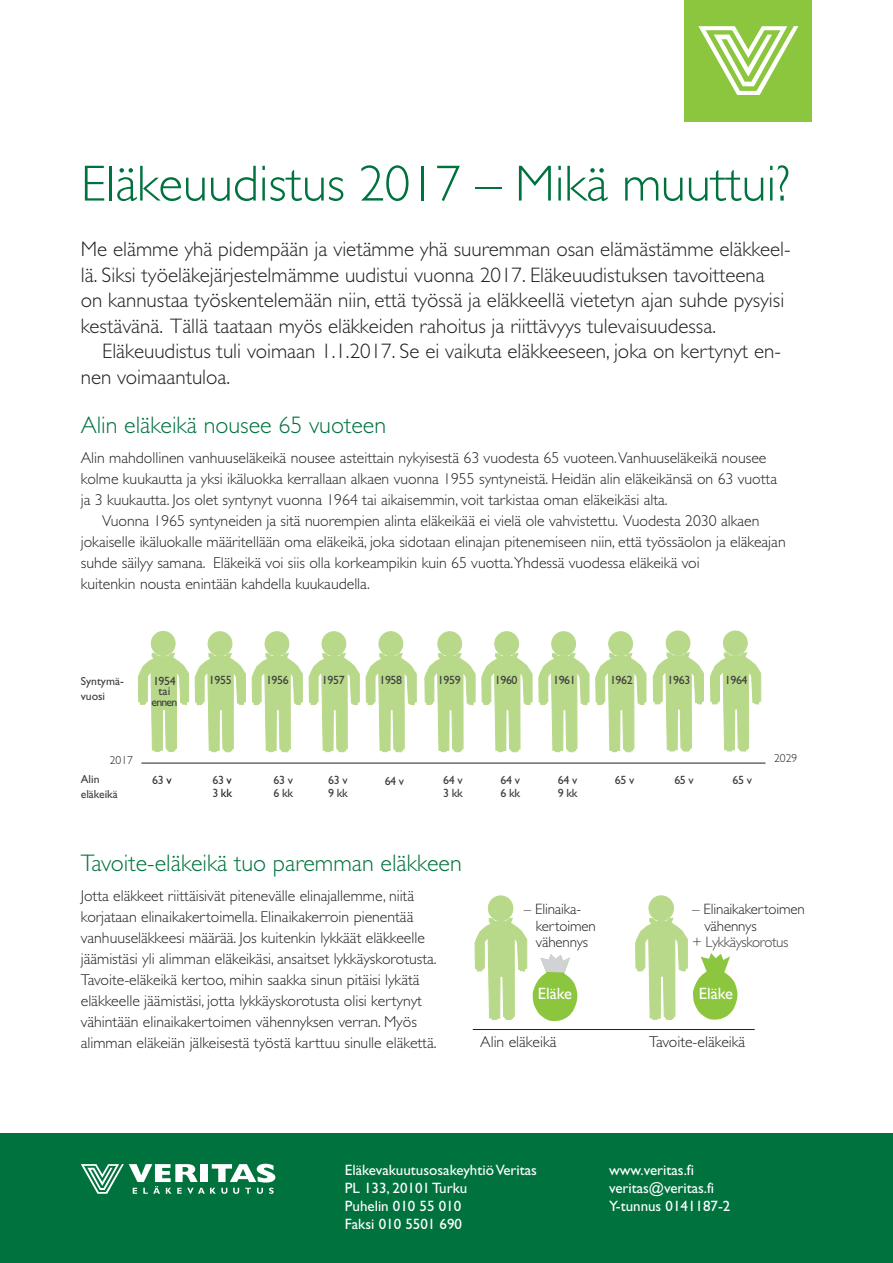
<style>
.page{position:relative;width:893px;height:1263px;background:#fff}
.page>*{position:absolute;margin:0;border:0;box-sizing:border-box;transform-origin:0 0}
.Paaotsikko{font:300 51px "Gill Sans";color:#00723e}
.Alaotsikko{font:300 24px "Gill Sans";color:#00723e}
.Leipis{font:300 21px/25.5px "Gill Sans";color:#231f20}
.Leipis__sis{font:300 21px/25.5px "Gill Sans";color:#231f20}
.Leipis-2{font:16.5px "Gill Sans";color:#fff}
.Leipis-3{font:300 15.75px/21px "Gill Sans";color:#231f20}
.Leipis__sis-2{font:300 15.75px/21px "Gill Sans";color:#231f20}
.osoitetiedot{font:15px "Gill Sans";color:#fff}
.Leipis-4{font:300 15px/16.5px "Gill Sans";letter-spacing:-.01em;color:#231f20}
.Leipis-5{font:300 15px "Gill Sans";letter-spacing:-.03em;color:#3e3e3f}
.Leipis-6{font:12px "Gill Sans";letter-spacing:-.03em;color:#3e3e3f}
.Leipis-7{font:12px "Gill Sans";color:#231f20}
.Leipis-8{font:11.85px "Gill Sans";letter-spacing:-.07em;color:#3e3e3f}
.Leipis-9{font:11.7px "Gill Sans";color:#3e3e3f}
.Leipis-10{font:300 11.7px "Gill Sans";color:#231f20}
.s1{color:#231f20}
.s2{color:#3e3e3f}
</style>
<div class="page">
<div style="left:0;top:1133px;width:893px;height:130px;background:#00723e"></div>
<svg style="left:81px;top:1164px;width:194px;height:30px"></svg>
<div style="left:685px;top:0;width:127px;height:121px;background:#8bc63e"></div>
<svg style="left:698px;top:26px;width:100px;height:69px"></svg>
<div style="left:208px;top:632px;width:24px;height:24px;background:#b8d989;border-radius:50%"></div>
<div style="left:208px;top:631px;width:24px;height:25px;border:1px solid #b8d989;border-radius:50%"></div>
<svg style="left:195px;top:653px;width:51px;height:99px"></svg>
<div style="left:265px;top:632px;width:24px;height:24px;background:#b8d989;border-radius:50%"></div>
<div style="left:265px;top:631px;width:24px;height:25px;border:1px solid #b8d989;border-radius:50%"></div>
<svg style="left:252px;top:653px;width:51px;height:99px"></svg>
<div style="left:322px;top:632px;width:24px;height:24px;background:#b8d989;border-radius:50%"></div>
<div style="left:322px;top:631px;width:24px;height:25px;border:1px solid #b8d989;border-radius:50%"></div>
<svg style="left:309px;top:653px;width:51px;height:99px"></svg>
<div style="left:379px;top:632px;width:24px;height:24px;background:#b8d989;border-radius:50%"></div>
<div style="left:379px;top:631px;width:24px;height:25px;border:1px solid #b8d989;border-radius:50%"></div>
<svg style="left:366px;top:653px;width:51px;height:99px"></svg>
<div style="left:438px;top:632px;width:24px;height:24px;background:#b8d989;border-radius:50%"></div>
<div style="left:438px;top:631px;width:24px;height:25px;border:1px solid #b8d989;border-radius:50%"></div>
<svg style="left:425px;top:653px;width:50px;height:99px"></svg>
<div style="left:495px;top:632px;width:24px;height:24px;background:#b8d989;border-radius:50%"></div>
<div style="left:495px;top:631px;width:24px;height:25px;border:1px solid #b8d989;border-radius:50%"></div>
<svg style="left:482px;top:653px;width:50px;height:99px"></svg>
<div style="left:552px;top:632px;width:24px;height:24px;background:#b8d989;border-radius:50%"></div>
<div style="left:552px;top:631px;width:24px;height:25px;border:1px solid #b8d989;border-radius:50%"></div>
<svg style="left:538px;top:653px;width:51px;height:99px"></svg>
<div style="left:609px;top:632px;width:23px;height:24px;background:#b8d989;border-radius:50%"></div>
<div style="left:608px;top:631px;width:25px;height:25px;border:1px solid #b8d989;border-radius:50%"></div>
<svg style="left:595px;top:653px;width:51px;height:99px"></svg>
<hr style="left:141px;top:763px;width:624px;height:1px;background:#231f20">
<div style="left:666px;top:631px;width:24px;height:24px;background:#b8d989;border-radius:50%"></div>
<div style="left:666px;top:631px;width:24px;height:24px;border:1px solid #b8d989;border-radius:50%"></div>
<svg style="left:653px;top:652px;width:51px;height:99px"></svg>
<div style="left:723px;top:631px;width:24px;height:24px;background:#b8d989;border-radius:50%"></div>
<div style="left:723px;top:631px;width:24px;height:24px;border:1px solid #b8d989;border-radius:50%"></div>
<svg style="left:710px;top:652px;width:51px;height:99px"></svg>
<div style="left:151px;top:631px;width:24px;height:24px;background:#b8d989;border-radius:50%"></div>
<div style="left:151px;top:631px;width:24px;height:25px;border:1px solid #b8d989;border-radius:50%"></div>
<svg style="left:138px;top:653px;width:51px;height:99px"></svg>
<hr style="left:473px;top:1029px;width:282px;height:1px;background:#231f20">
<div style="left:488px;top:896px;width:25px;height:25px;background:#b8d989;border-radius:50%"></div>
<div style="left:488px;top:896px;width:25px;height:25px;border:1px solid #b8d989;border-radius:50%"></div>
<svg style="left:475px;top:918px;width:103px;height:103px"></svg>
<div style="left:649px;top:896px;width:24px;height:25px;background:#b8d989;border-radius:50%"></div>
<div style="left:649px;top:896px;width:25px;height:25px;border:1px solid #b8d989;border-radius:50%"></div>
<svg style="left:635px;top:918px;width:103px;height:102px"></svg>
<p class="Paaotsikko" style="left:81px;top:155px;width:711px">Eläkeuudistus 2017 – Mikä muuttui?</p>
<p class="Leipis" style="left:81px;top:236px;width:711px">Me elämme yhä pidempään ja vietämme yhä suuremman osan elämästämme eläkkeel&shy;lä. Siksi työeläkejärjestelmämme uudistui vuonna 2017. Eläkeuudistuksen tavoitteena on kannustaa työskentelemään niin, että työssä ja eläkkeellä vietetyn ajan suhde pysyisi kestävänä. Tällä taataan myös eläkkeiden rahoitus ja riittävyys tulevaisuudessa.</p>
<p class="Leipis__sis" style="left:81px;top:338px;width:702px;text-indent:21px">Eläkeuudistus tuli voimaan 1.1.2017. Se ei vaikuta eläkkeeseen, joka on kertynyt en&shy;nen voimaantuloa.</p>
<p class="Alaotsikko" style="left:81px;top:412px;width:307px">Alin eläkeikä nousee 65 vuoteen</p>
<p class="Leipis-3" style="left:81px;top:447px;width:698px">Alin mahdollinen vanhuuseläkeikä nousee asteittain nykyisestä 63 vuodesta 65 vuoteen.Vanhuuseläkeikä nousee kolme kuukautta ja yksi ikäluokka kerrallaan alkaen vuonna 1955 syntyneistä. Heidän alin eläkeikänsä on 63 vuotta ja 3 kuukautta. Jos olet syntynyt vuonna 1964 tai aikaisemmin, voit tarkistaa oman eläkeikäsi alta.</p>
<p class="Leipis__sis-2" style="left:81px;top:510px;width:706px;text-indent:21px">Vuonna 1965 syntyneiden ja sitä nuorempien alinta eläkeikää ei vielä ole vahvistettu. Vuodesta 2030 alkaen jokaiselle ikäluokalle määritellään oma eläkeikä, joka sidotaan elinajan pitenemiseen niin, että työssäolon ja eläkeajan suhde säilyy samana. Eläkeikä voi siis olla korkeampikin kuin 65 vuotta.Yhdessä vuodessa eläkeikä voi<br>kuitenkin nousta enintään kahdella kuukaudella.</p>
<p class="Leipis-9" style="left:81px;top:674px;width:44px">Syntymä-</p>
<p class="Leipis-9" style="left:81px;top:689px;width:26px">vuosi</p>
<p class="Leipis-6" style="left:153px;top:673px;width:24px">1954</p>
<p class="Leipis-6" style="left:158px;top:684px;width:13px">tai</p>
<p class="Leipis-8" style="left:152px;top:695px;width:27px">ennen</p>
<p class="Leipis-6" style="left:209px;top:673px;width:24px">1955</p>
<p class="Leipis-6" style="left:266px;top:673px;width:24px">1956</p>
<p class="Leipis-6" style="left:322px;top:673px;width:24px">1957</p>
<p class="Leipis-6" style="left:379px;top:673px;width:24px">1958</p>
<p class="Leipis-6" style="left:438px;top:673px;width:24px">1959</p>
<p class="Leipis-6" style="left:495px;top:673px;width:24px">1960</p>
<p class="Leipis-6" style="left:553px;top:673px;width:24px">1961</p>
<p class="Leipis-6" style="left:610px;top:673px;width:24px">1962</p>
<p class="Leipis-6" style="left:667px;top:673px;width:24px">1963</p>
<p class="Leipis-6" style="left:725px;top:673px;width:24px">1964</p>
<p class="Leipis-10" style="left:110px;top:753px;width:25px">2017</p>
<p class="Leipis-10" style="left:774px;top:752px;width:25px">2029</p>
<p class="Leipis-6" style="left:274px;top:773px;width:21px">63 v</p>
<p class="Leipis-6" style="left:274px;top:786px;width:21px">6 kk</p>
<p class="Leipis-9" style="left:81px;top:772px;width:20px">Alin</p>
<p class="Leipis-9" style="left:81px;top:787px;width:39px">eläkeikä</p>
<p class="Leipis-6" style="left:674px;top:773px;width:21px">65 v</p>
<p class="Leipis-6" style="left:732px;top:773px;width:21px">65 v</p>
<p class="Leipis-6" style="left:152px;top:773px;width:21px">63 <span class="s1">v</span></p>
<p class="Leipis-6" style="left:212px;top:773px;width:21px">63 <span class="s1">v</span></p>
<p class="Leipis-7" style="left:212px;top:786px;width:21px"><span class="s2">3</span> kk</p>
<p class="Leipis-6" style="left:328px;top:773px;width:21px">63 v</p>
<p class="Leipis-6" style="left:328px;top:786px;width:21px">9 kk</p>
<p class="Leipis-6" style="left:385px;top:774px;width:21px">64 v</p>
<p class="Leipis-6" style="left:443px;top:773px;width:21px">64 v</p>
<p class="Leipis-6" style="left:443px;top:786px;width:21px">3 kk</p>
<p class="Leipis-6" style="left:500px;top:773px;width:21px">64 v</p>
<p class="Leipis-6" style="left:500px;top:786px;width:21px">6 kk</p>
<p class="Leipis-6" style="left:558px;top:773px;width:21px">64 v</p>
<p class="Leipis-6" style="left:558px;top:786px;width:21px">9 kk</p>
<p class="Leipis-6" style="left:615px;top:773px;width:21px">65 v</p>
<p class="Alaotsikko" style="left:81px;top:850px;width:383px">Tavoite-eläkeikä tuo paremman eläkkeen</p>
<p class="Leipis-3" style="left:81px;top:885px;width:357px">Jotta eläkkeet riittäisivät pitenevälle elinajallemme, niitä korjataan elinaikakertoimella. Elinaikakerroin pienentää vanhuuseläkkeesi määrää. Jos kuitenkin lykkäät eläkkeelle jäämistäsi yli alimman eläkeikäsi, ansaitset lykkäyskorotusta.<br>Tavoite-eläkeikä kertoo, mihin saakka sinun pitäisi lykätä eläkkeelle jäämistäsi, jotta lykkäyskorotusta olisi kertynyt vähintään elinaikakertoimen vähennyksen verran. Myös alimman eläkeiän jälkeisestä työstä karttuu sinulle eläkettä.</p>
<p class="Leipis-4" style="left:536px;top:901px;width:62px;text-indent:-12px">– Elinaika&shy;kertoimen vähennys</p>
<p class="Leipis-4" style="left:704px;top:901px;width:102px;text-indent:-12px">– Elinaikakertoimen vähennys</p>
<p class="Leipis-5" style="left:692px;top:934px;width:98px">+ Lykkäyskorotus</p>
<p class="Leipis-2" style="left:538px;top:984px;width:36px">Eläke</p>
<p class="Leipis-2" style="left:699px;top:984px;width:36px">Eläke</p>
<p class="Leipis-3" style="left:480px;top:1031px;width:78px">Alin eläkeikä</p>
<p class="Leipis-3" style="left:649px;top:1031px;width:98px">Tavoite-eläkeikä</p>
<p class="osoitetiedot" style="left:345px;top:1161px;width:194px">Eläkevakuutusosakeyhtiö Veritas</p>
<p class="osoitetiedot" style="left:345px;top:1179px;width:124px">PL 133, 20101 Turku</p>
<p class="osoitetiedot" style="left:345px;top:1197px;width:118px">Puhelin 010 55 010</p>
<p class="osoitetiedot" style="left:345px;top:1215px;width:119px">Faksi 010 5501 690</p>
<p class="osoitetiedot" style="left:609px;top:1161px;width:86px">www.veritas.fi</p>
<p class="osoitetiedot" style="left:609px;top:1179px;width:107px">veritas@veritas.fi</p>
<p class="osoitetiedot" style="left:609px;top:1197px;width:123px">Y-tunnus 0141187-2</p>
</div>
